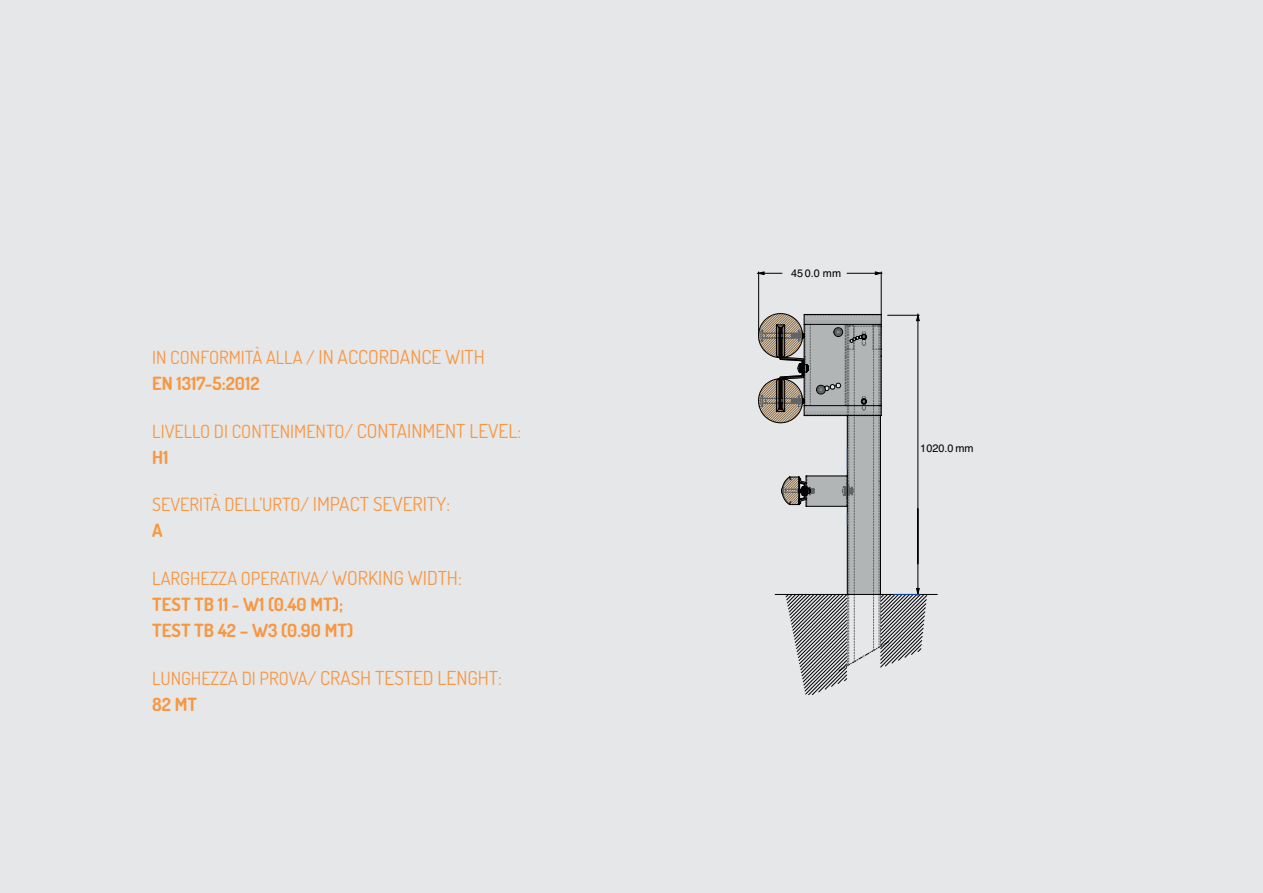
<style>
.page{position:relative;width:1263px;height:893px;background:#e6e7e9}
.page>*{position:absolute;margin:0;border:0;box-sizing:border-box;transform-origin:0 0}
.t1{font:18.15px/26px "Dosis";color:#f79742}
.t2{font:700 18.15px "Dosis";color:#f79742}
.t3{font:10.8px "Helvetica";color:#000001}
.s1{font-size:19.35px}
.s2{font-weight:700}
</style>
<div class="page">
<svg style="left:875px;top:272px;width:6px;height:3px"></svg>
<hr style="left:847px;top:273px;width:35px;height:1px;background:#000001">
<svg style="left:757px;top:272px;width:25px;height:3px"></svg>
<hr style="left:758px;top:272px;width:1px;height:62px;background:#000001">
<hr style="left:881px;top:272px;width:1px;height:62px;background:#000001">
<svg style="left:758px;top:313px;width:170px;height:382px"></svg>
<p class="t1" style="left:152px;top:344px;width:334px">IN CONFORMITÀ ALLA / <span class="s1">IN ACCORDANCE WITH</span></p>
<p class="t2" style="left:152px;top:371px;width:109px">EN 1317-5:2012</p>
<p class="t1" style="left:152px;top:417px;width:370px">LIVELLO DI CONTENIMENTO/ <span class="s1">CONTAINMENT LEVEL</span>:<br><span class="s2">H1</span></p>
<p class="t1" style="left:152px;top:491px;width:299px">SEVERITÀ DELL’URTO/ <span class="s1">IMPACT SEVERITY</span>:</p>
<p class="t2" style="left:152px;top:519px;width:12px">A</p>
<p class="t1" style="left:152px;top:565px;width:311px">LARGHEZZA OPERATIVA/ <span class="s1">WORKING WIDTH</span>:</p>
<p class="t2" style="left:152px;top:593px;width:192px">TEST TB 11 - W1 (0.40 MT);</p>
<p class="t2" style="left:152px;top:619px;width:203px">TEST TB 42 – W3 (0.90 MT)</p>
<p class="t1" style="left:152px;top:665px;width:351px">LUNGHEZZA DI PROVA/ <span class="s1">CRASH TESTED LENGHT</span>:</p>
<p class="t2" style="left:152px;top:693px;width:46px">82 MT</p>
<p class="t3" style="left:791px;top:265px;width:51px">45 0.0 mm</p>
<p class="t3" style="left:920px;top:439px;width:55px">1020.0 mm</p>
</div>
